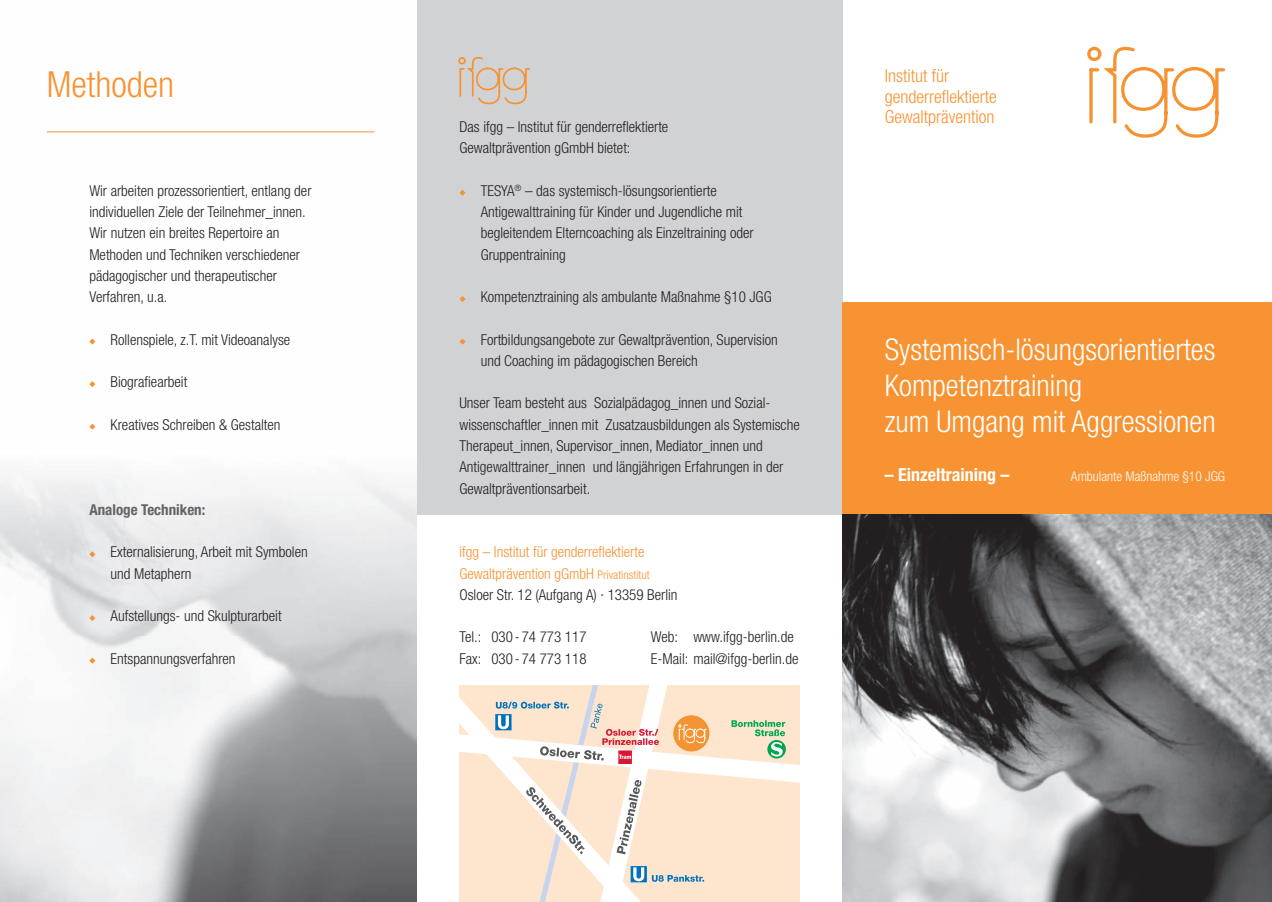
<style>
.page{position:relative;width:1272px;height:902px;background:#fff}
.page>*{position:absolute;margin:0;border:0;box-sizing:border-box;transform-origin:0 0}
.t1{font:300 condensed 36px "Helvetica Neue";color:#f79332}
.t2{font:300 condensed 30px/36px "Helvetica Neue";color:#fff}
.t3{font:300 condensed 18px/20.2px "Helvetica Neue";color:#f79332}
.t4{font:700 condensed 18px "Helvetica Neue";color:#fff}
.t5{font:300 condensed 15px/21.3px "Helvetica Neue";color:#231f20}
.t6{font:300 condensed 15px/21.3px "Helvetica Neue";color:#f79332}
.t7{font:700 condensed 15px "Helvetica Neue";color:#636366}
.t8{font:300 condensed 13.5px "Helvetica Neue";color:#fff}
.s1{font-size:12px}
.s2{color:#231f20}
</style>
<div class="page">
<img style="left:0;top:131px;width:417px;height:770px">
<div style="left:417px;top:0;width:425px;height:514px;background:#d1d2d4"></div>
<svg style="left:1087px;top:47px;width:138px;height:91px"></svg>
<svg style="left:458px;top:57px;width:72px;height:47px"></svg>
<div style="left:842px;top:302px;width:429px;height:212px;background:#f79332"></div>
<img style="left:842px;top:514px;width:429px;height:387px">
<svg style="left:459px;top:190px;width:6px;height:6px"></svg>
<svg style="left:459px;top:296px;width:6px;height:6px"></svg>
<svg style="left:459px;top:338px;width:6px;height:6px"></svg>
<svg style="left:459px;top:685px;width:340px;height:216px;background:#fde7d3"></svg>
<svg style="left:731px;top:720px;width:55px;height:38px;background:#c6d8b4"></svg>
<svg style="left:495px;top:685px;width:221px;height:216px"></svg>
<svg style="left:89px;top:338px;width:6px;height:6px"></svg>
<svg style="left:89px;top:381px;width:6px;height:6px"></svg>
<svg style="left:89px;top:423px;width:6px;height:6px"></svg>
<svg style="left:89px;top:551px;width:6px;height:6px"></svg>
<svg style="left:89px;top:615px;width:6px;height:6px"></svg>
<svg style="left:89px;top:657px;width:6px;height:6px"></svg>
<hr style="left:47px;top:131px;width:327px;height:1px;background:#f79332">
<h1 class="t1" style="left:47px;top:63px;width:129px">Methoden</h1>
<p class="t5" style="left:89px;top:180px;width:224px">Wir arbeiten prozessorientiert, entlang der individuellen Ziele der Teilnehmer_innen.<br>Wir nutzen ein breites Repertoire an Methoden und Techniken verschiedener pädagogischer und therapeutischer Verfahren, u.a.</p>
<p class="t5" style="left:111px;top:328px;width:181px">Rollenspiele, z.T. mit Videoanalyse</p>
<p class="t5" style="left:111px;top:371px;width:78px">Biografiearbeit</p>
<p class="t5" style="left:111px;top:413px;width:171px">Kreatives Schreiben &amp; Gestalten</p>
<p class="t7" style="left:89px;top:500px;width:118px">Analoge Techniken:</p>
<p class="t5" style="left:111px;top:541px;width:199px">Externalisierung, Arbeit mit Symbolen und Metaphern</p>
<p class="t5" style="left:111px;top:605px;width:172px">Aufstellungs- und Skulpturarbeit</p>
<p class="t5" style="left:111px;top:647px;width:126px">Entspannungsverfahren</p>
<p class="t5" style="left:459px;top:116px;width:210px">Das ifgg – Institut für genderreflektierte<br>Gewaltprävention gGmbH bietet:</p>
<p class="t5" style="left:480px;top:180px;width:274px">TESYA<sup>®</sup> – das systemisch-lösungsorientierte Antigewalttraining für Kinder und Jugendliche mit begleitendem Elterncoaching als Einzeltraining oder Gruppentraining</p>
<p class="t5" style="left:480px;top:286px;width:292px">Kompetenztraining als ambulante Maßnahme §10 JGG</p>
<p class="t5" style="left:480px;top:328px;width:298px">Fortbildungsangebote zur Gewaltprävention, Supervision und Coaching im pädagogischen Bereich</p>
<p class="t5" style="left:459px;top:392px;width:342px">Unser Team besteht aus Sozialpädagog_innen und Sozial&shy;wissenschaftler_innen mit Zusatzausbildungen als Syste mische Therapeut_innen, Supervisor_innen, Mediator_innen und Antigewalttrainer_innen und längjährigen Erfahrungen in der Gewaltpräventionsarbeit.</p>
<p class="t6" style="left:459px;top:541px;width:219px">ifgg – Institut für genderreflektierte<br>Gewaltprävention gGmbH <span class="s1">Privatinstitut<br></span><span class="s2">Osloer Str. 12 (Aufgang A) · 13359 Berlin</span></p>
<p class="t5" style="left:459px;top:626px;width:129px">Tel.: 030 - 74 773 117<br>Fax: 030 - 74 773 118</p>
<p class="t5" style="left:651px;top:626px;width:149px">Web: www.ifgg-berlin.de<br>E-Mail: mail@ifgg-berlin.de</p>
<p class="t3" style="left:884px;top:66px;width:113px">Institut für genderreflektierte<br>Gewaltprävention</p>
<h2 class="t2" style="left:884px;top:331px;width:332px">Systemisch-lösungsorientiertes<br>Kompetenztraining<br>zum Umgang mit Aggressionen</h2>
<p class="t4" style="left:884px;top:463px;width:126px">– Einzeltraining –</p>
<p class="t8" style="left:1070px;top:468px;width:156px">Ambulante Maßnahme §10 JGG</p>
</div>
